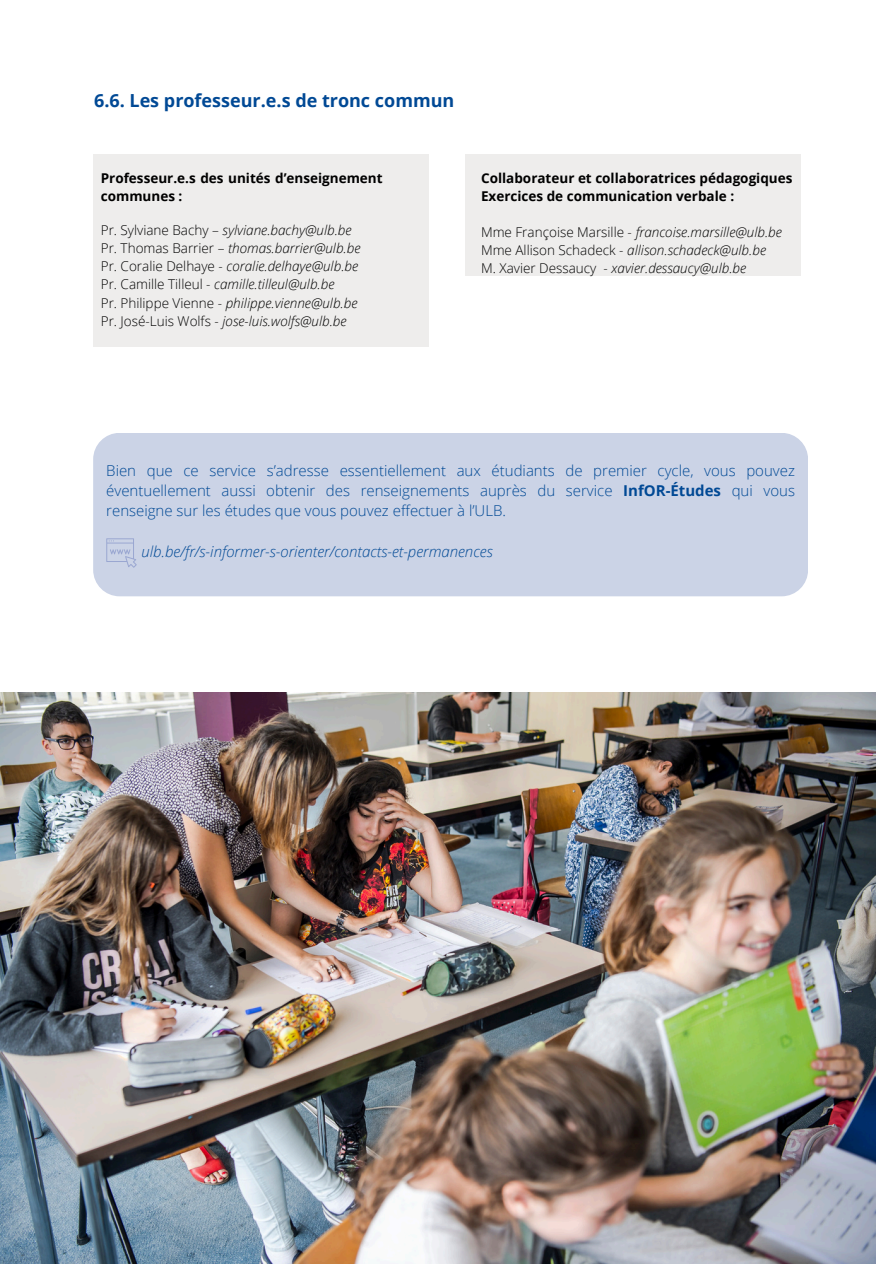
<style>
.page{position:relative;width:894px;height:1264px;background:#fff}
.page>*{position:absolute;margin:0;border:0;box-sizing:border-box;transform-origin:0 0}
.t1{font:700 18px "Open Sans";color:#014995}
.t2{font:300 15px/20.2px "Open Sans";color:#014995;text-align:justify}
.t3{font:italic 300 15px "Open Sans";color:#014995}
.t4{font:italic 300 13.5px "Open Sans";color:#000}
.t5{font:700 13.5px/18px "Open Sans";color:#000}
.s1{font-style:normal}
.s2{font-weight:700}
</style>
<div class="page">
<div style="left:93px;top:154px;width:335px;height:193px;background:#eeedec"></div>
<div style="left:465px;top:154px;width:335px;height:122px;background:#eeedec"></div>
<div style="left:93px;top:433px;width:714px;height:163px;background:#cbd3e6;border-radius:26px"></div>
<svg style="left:106px;top:538px;width:31px;height:29px"></svg>
<img style="left:0;top:692px;width:875px;height:571px">
<h1 class="t1" style="left:94px;top:87px;width:362px">6.6. Les professeur.e.s de tronc commun</h1>
<h2 class="t5" style="left:101px;top:169px;width:283px">Professeur.e.s des unités d’enseignement communes :</h2>
<p class="t4" style="left:101px;top:221px;width:252px"><span class="s1">Pr. Sylviane Bachy –</span> sylviane.bachy@ulb.be</p>
<p class="t4" style="left:101px;top:239px;width:261px"><span class="s1">Pr. Thomas Barrier –</span> thomas.barrier@ulb.be</p>
<p class="t4" style="left:101px;top:257px;width:259px"><span class="s1">Pr. Coralie Delhaye -</span> coralie.delhaye@ulb.be</p>
<p class="t4" style="left:101px;top:275px;width:235px"><span class="s1">Pr. Camille Tilleul -</span> camille.tilleul@ulb.be</p>
<p class="t4" style="left:101px;top:293px;width:258px"><span class="s1">Pr. Philippe Vienne -</span> philippe.vienne@ulb.be</p>
<p class="t4" style="left:101px;top:311px;width:247px"><span class="s1">Pr. José-Luis Wolfs -</span> jose-luis.wolfs@ulb.be</p>
<h2 class="t5" style="left:481px;top:169px;width:313px">Collaborateur et collaboratrices pédagogiques<br>Exercices de communication verbale :</h2>
<p class="t4" style="left:481px;top:222px;width:302px"><span class="s1">Mme Françoise Marsille -</span> francoise.marsille@ulb.be</p>
<p class="t4" style="left:481px;top:240px;width:286px"><span class="s1">Mme Allison Schadeck -</span> allison.schadeck@ulb.be</p>
<p class="t4" style="left:481px;top:258px;width:266px"><span class="s1">M. Xavier Dessaucy -</span> xavier.dessaucy@ulb.be</p>
<p class="t2" style="left:106px;top:459px;width:690px">Bien que ce service s’adresse essentiellement aux étudiants de premier cycle, vous pouvez éventuellement aussi obtenir des renseignements auprès du service <span class="s2">InfOR-Études</span> qui vous renseigne sur les études que vous pouvez effectuer à l’ULB.</p>
<p class="t3" style="left:141px;top:540px;width:353px">ulb.be/fr/s-informer-s-orienter/contacts-et-permanences</p>
</div>
